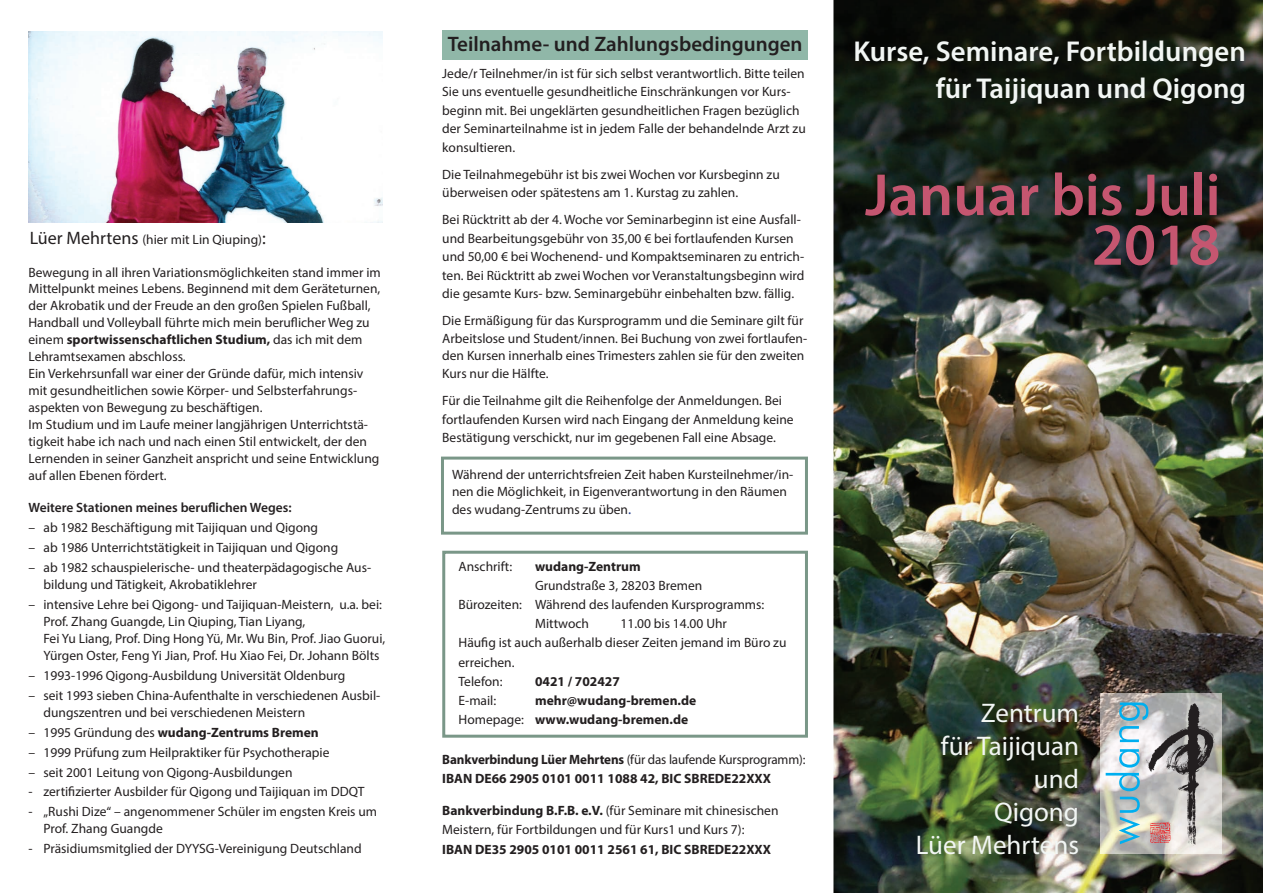
<style>
.page{position:relative;width:1263px;height:893px;background:#fff}
.page>*{position:absolute;margin:0;border:0;box-sizing:border-box;transform-origin:0 0}
.t1{font:600 60px/49.7px "Myriad Pro";color:#c55670;text-align:right}
.t2{font:600 28.8px/37.5px "Myriad Pro";color:#f2f6f4;text-align:right}
.t3{font:27px/33px "Myriad Pro";color:#f2f6f4;text-align:right}
.t4{font:600 21px "Myriad Pro";color:#231f20}
.t5{font:13.5px/17px "Myriad Pro";color:#231f20}
.t6{font:700 13.5px/19.2px "Myriad Pro";color:#231f20}
.t7{font:600 13.5px "Myriad Pro";color:#231f20}
.s1{font-size:18px}
.s2{font-weight:700}
.s3{font-weight:400}
.s4{font-size:15px;color:#253f8e}
</style>
<div class="page">
<img style="left:833px;top:0;width:430px;height:893px">
<img style="left:1100px;top:694px;width:121px;height:159px">
<svg style="left:1119px;top:797px;width:21px;height:47px"></svg>
<svg style="left:1106px;top:749px;width:34px;height:42px"></svg>
<svg style="left:1119px;top:702px;width:27px;height:40px"></svg>
<img style="left:1146px;top:688px;width:91px;height:158px">
<img style="left:1140px;top:818px;width:41px;height:28px">
<div style="left:441px;top:457px;width:367px;height:78px;border:3px solid #7a9788"></div>
<div style="left:442px;top:30px;width:366px;height:29px;background:#90b7a8"></div>
<div style="left:442px;top:551px;width:366px;height:187px;border:3px solid #7a9788"></div>
<img style="left:28px;top:32px;width:355px;height:191px">
<p class="t5" style="left:30px;top:231px;width:238px"><span class="s1">Lüer Mehrtens</span> (hier mit Lin Qiuping)<span class="s1">:</span></p>
<p class="t5" style="left:28px;top:263px;width:354px">Bewegung in all ihren Variationsmöglichkeiten stand immer im Mittelpunkt meines Lebens. Beginnend mit dem Geräteturnen, der Akrobatik und der Freude an den großen Spielen Fußball, Handball und Volleyball führte mich mein beruflicher Weg zu einem <span class="s2">sportwissenschaftlichen Studium,</span> das ich mit dem Lehramtsexamen abschloss.<br>Ein Verkehrsunfall war einer der Gründe dafür, mich intensiv mit gesundheitlichen sowie Körper- und Selbsterfahrungs&shy;aspekten von Bewegung zu beschäftigen.<br>Im Studium und im Laufe meiner langjährigen Unterrichtstä&shy;tigkeit habe ich nach und nach einen Stil entwickelt, der den Lernenden in seiner Ganzheit anspricht und seine Entwicklung auf allen Ebenen fördert.</p>
<p class="t7" style="left:28px;top:499px;width:265px">Weitere Stationen meines beruflichen Weges:</p>
<p class="t5" style="left:28px;top:519px;width:291px">– ab 1982 Beschäftigung mit Taijiquan und Qigong</p>
<p class="t5" style="left:28px;top:539px;width:311px">– ab 1986 Unterrichtstätigkeit in Taijiquan und Qigong</p>
<p class="t5" style="left:43px;top:559px;width:329px;text-indent:-15px">– ab 1982 schauspielerische- und theaterpädagogische Aus&shy;bildung und Tätigkeit, Akrobatiklehrer</p>
<p class="t5" style="left:43px;top:596px;width:343px;text-indent:-15px">– intensive Lehre bei Qigong- und Taijiquan-Meistern, u.a. bei:<br>Prof. Zhang Guangde, Lin Qiuping, Tian Liyang,<br>Fei Yu Liang, Prof. Ding Hong Yü, Mr. Wu Bin, Prof. Jiao Guorui, Yürgen Oster, Feng Yi Jian, Prof. Hu Xiao Fei, Dr. Johann Bölts</p>
<p class="t5" style="left:28px;top:667px;width:318px">– 1993-1996 Qigong-Ausbildung Universität Oldenburg</p>
<p class="t5" style="left:43px;top:687px;width:338px;text-indent:-15px">– seit 1993 sieben China-Aufenthalte in verschiedenen Ausbil&shy;dungszentren und bei verschiedenen Meistern</p>
<p class="t6" style="left:28px;top:722px;width:292px"><span class="s3">– 1995 Gründung des</span> wudang-Zentrums Bremen</p>
<p class="t5" style="left:28px;top:743px;width:303px">– 1999 Prüfung zum Heilpraktiker für Psychotherapie</p>
<p class="t5" style="left:28px;top:763px;width:266px">– seit 2001 Leitung von Qigong-Ausbildungen</p>
<p class="t5" style="left:28px;top:783px;width:337px">- zertifizierter Ausbilder für Qigong und Taijiquan im DDQT</p>
<p class="t5" style="left:43px;top:803px;width:335px;text-indent:-15px">- „Rushi Dize“ – angenommener Schüler im engsten Kreis um<br>Prof. Zhang Guangde</p>
<p class="t5" style="left:28px;top:840px;width:335px">- Präsidiumsmitglied der DYYSG-Vereinigung Deutschland</p>
<h3 class="t4" style="left:448px;top:30px;width:356px">Teilnahme- und Zahlungsbedingungen</h3>
<p class="t5" style="left:442px;top:64px;width:365px;line-height:18.5px">Jede/r Teilnehmer/in ist für sich selbst verantwortlich. Bitte teilen Sie uns eventuelle gesundheitliche Einschränkungen vor Kurs&shy;beginn mit. Bei ungeklärten gesundheitlichen Fragen bezüglich der Seminarteilnahme ist in jedem Falle der behandelnde Arzt zu konsultieren.</p>
<p class="t5" style="left:442px;top:165px;width:339px;line-height:18.5px">Die Teilnahmegebühr ist bis zwei Wochen vor Kursbeginn zu überweisen oder spätestens am 1. Kurstag zu zahlen.</p>
<p class="t5" style="left:442px;top:210px;width:364px;line-height:18.5px">Bei Rücktritt ab der 4. Woche vor Seminarbeginn ist eine Ausfall&shy;und Bearbeitungsgebühr von 35,00 € bei fortlaufenden Kursen und 50,00 € bei Wochenend- und Kompaktseminaren zu entrich&shy;ten. Bei Rücktritt ab zwei Wochen vor Veranstaltungsbeginn wird die gesamte Kurs- bzw. Seminargebühr einbehalten bzw. fällig.</p>
<p class="t5" style="left:442px;top:311px;width:366px;line-height:18.5px">Die Ermäßigung für das Kursprogramm und die Seminare gilt für<br>Arbeitslose und Student/innen. Bei Buchung von zwei fortlaufen-</p>
<p class="t5" style="left:442px;top:346px;width:364px;line-height:18.5px">den Kursen innerhalb eines Trimesters zahlen sie für den zweiten<br>Kurs nur die Hälfte.</p>
<p class="t5" style="left:442px;top:391px;width:353px;line-height:18.5px">Für die Teilnahme gilt die Reihenfolge der Anmeldungen. Bei fortlaufenden Kursen wird nach Eingang der Anmeldung keine<br>Bestätigung verschickt, nur im gegebenen Fall eine Absage.</p>
<p class="t5" style="left:452px;top:466px;width:343px;line-height:16.2px">Während der unterrichtsfreien Zeit haben Kursteilnehmer/in&shy;nen die Möglichkeit, in Eigenverantwortung in den Räumen</p>
<p class="t5" style="left:452px;top:500px;width:181px">des wudang-Zentrums zu üben<span class="s4">.</span></p>
<p class="t5" style="left:458px;top:557px;width:55px">Anschrift:</p>
<p class="t6" style="left:535px;top:556px;width:107px">wudang-Zentrum</p>
<p class="t5" style="left:535px;top:577px;width:169px">Grundstraße 3, 28203 Bremen</p>
<p class="t5" style="left:458px;top:596px;width:307px">Bürozeiten: Während des laufenden Kursprogramms:</p>
<p class="t5" style="left:535px;top:615px;width:55px">Mittwoch</p>
<p class="t5" style="left:458px;top:614px;width:329px;line-height:19.2px;text-indent:162px">11.00 bis 14.00 Uhr<br>Häufig ist auch außerhalb dieser Zeiten jemand im Büro zu erreichen.<br>Telefon:</p>
<p class="t6" style="left:535px;top:671px;width:86px">0421 / 702427</p>
<p class="t5" style="left:458px;top:692px;width:39px">E-mail:</p>
<p class="t6" style="left:458px;top:690px;width:239px;text-indent:77px">mehr@wudang-bremen.de<br><span class="s3">Homepage:</span> www.wudang-bremen.de</p>
<p class="t6" style="left:442px;top:749px;width:365px">Bankverbindung Lüer Mehrtens <span class="s3">(für das laufende Kursprogramm):<br></span>IBAN DE66 2905 0101 0011 1088 42, BIC SBREDE22XXX</p>
<p class="t5" style="left:442px;top:801px;width:338px;line-height:19.2px"><span class="s2">Bankverbindung B.F.B. e.V.</span> (für Seminare mit chinesischen<br>Meistern, für Fortbildungen und für Kurs1 und Kurs 7):</p>
<p class="t6" style="left:442px;top:839px;width:330px">IBAN DE35 2905 0101 0011 2561 61, BIC SBREDE22XXX</p>
<h2 class="t2" style="left:853px;top:32px;width:394px">Kurse, Seminare, Fortbildungen für Taijiquan und Qigong</h2>
<h1 class="t1" style="left:865px;top:169px;width:357px">Januar bis Juli<br>2018</h1>
<h3 class="t3" style="left:916px;top:696px;width:165px">Zentrum<br>für Taijiquan und<br>Qigong<br>Lüer Mehrtens</h3>
</div>
